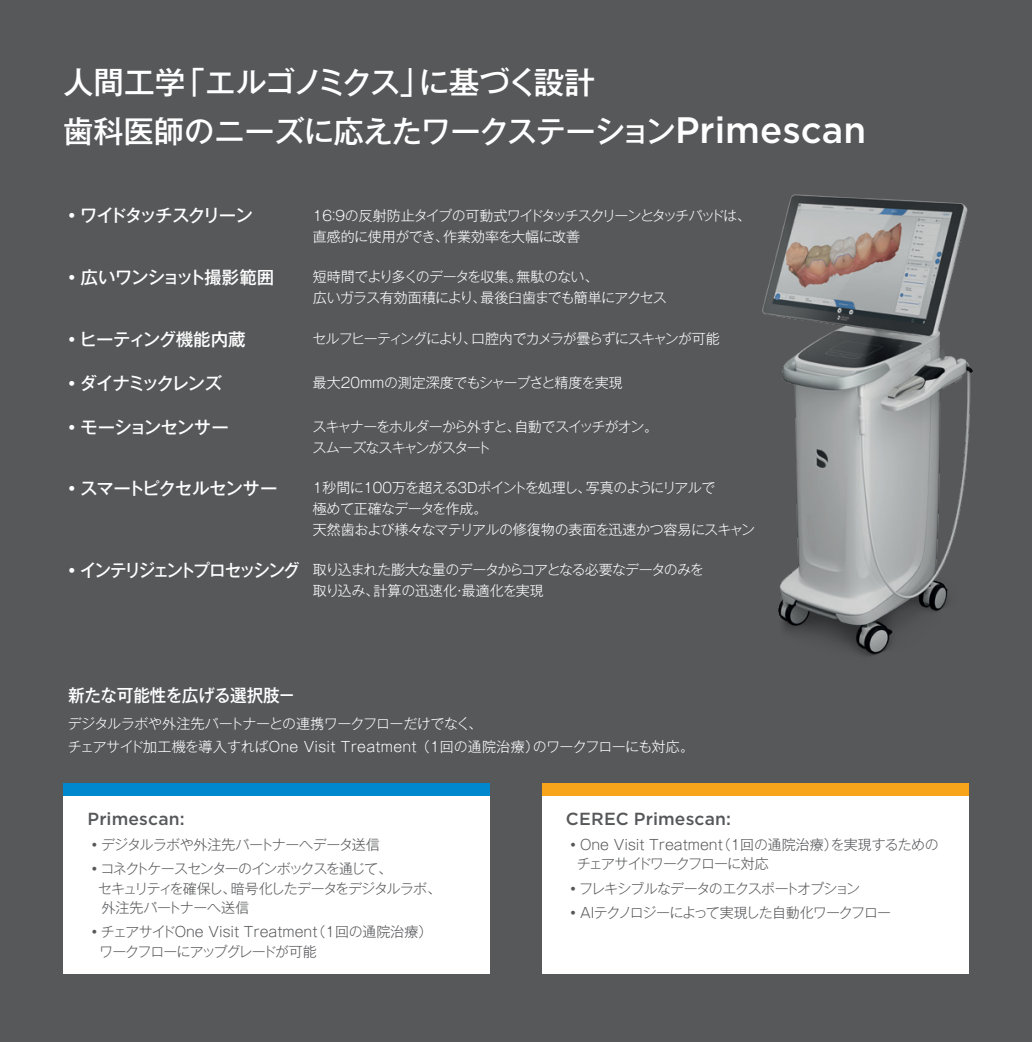
<style>
.page{position:relative;width:1032px;height:1042px;background:#57585a}
.page>*{position:absolute;margin:0;border:0;box-sizing:border-box;transform-origin:0 0}
.t1{font:500 30.62px/49px "Gothic MB101 Pr 6 N";letter-spacing:-.02em;color:#fff}
.t2{font:500 17.5px "Gothic MB101 Pr 6 N";letter-spacing:-.045em;color:#fff}
.t3{font:500 17.5px "Gotham";letter-spacing:.005em;color:#57585a}
.t4{font:500 17.5px "Gothic MB101 Pr 6 N";letter-spacing:-.025em;color:#fff;scale:.95 1}
.t5{font:500 17.5px "Gothic MB101 Pr 6 N";letter-spacing:-.07em;color:#fff}
.t6{font:500 17.5px "Gothic MB101 Pr 6 N";letter-spacing:-.095em;color:#fff}
.t7{font:500 17.5px "Gothic MB101 Pr 6 N";letter-spacing:-.105em;color:#fff}
.t8{font:300 14px/21px "Gothic MB101 Pr 6 N";letter-spacing:-.045em;color:#fff}
.t9{font:300 14px/22.8px "Gothic MB101 Pr 6 N";letter-spacing:-.015em;color:#fff}
.t10{font:300 14px/19.2px "Gothic MB101 Pr 6 N";letter-spacing:-.02em;color:#57585a}
.t11{font:300 14px/19.2px "Gothic MB101 Pr 6 N";letter-spacing:-.005em;color:#57585a}
.t12{font:300 14px "Gothic MB101 Pr 6 N";letter-spacing:-.055em;color:#57585a}
.t13{font:300 14px "Gothic MB101 Pr 6 N";letter-spacing:-.065em;color:#fff}
.t14{font:300 14px "Gothic MB101 Pr 6 N";letter-spacing:-.075em;color:#57585a}
.t15{font:300 14px "Gothic MB101 Pr 6 N";letter-spacing:-.1em;color:#57585a}
.t16{font:300 14px "Gothic MB101 Pr 6 N";letter-spacing:-.02em;color:#fff}
.t17{font:300 14px "Gothic MB101 Pr 6 N";letter-spacing:-.085em;color:#57585a}
.t18{font:300 14px "Gothic MB101 Pr 6 N";letter-spacing:-.01em;color:#57585a}
.s1{font-family:"Gotham";font-size:36.75px}
.s2{font-weight:500;font-size:17.5px}
</style>
<div class="page">
<img style="left:762px;top:194px;width:211px;height:462px">
<div style="left:63px;top:783px;width:427px;height:190px;background:#fff"></div>
<div style="left:63px;top:783px;width:427px;height:13px;background:#0088ce"></div>
<div style="left:542px;top:783px;width:427px;height:190px;background:#fff"></div>
<div style="left:542px;top:783px;width:427px;height:13px;background:#f9a51b"></div>
<h1 class="t1" style="left:63px;top:56px;width:805px">人間工学「エルゴノミクス」に基づく設計<br>歯科医師のニーズに応えたワークステーション<span class="s1">Primescan</span></h1>
<p class="t6" style="left:63px;top:200px;width:191px">・ワイドタッチスクリーン</p>
<p class="t8" style="left:313px;top:203px;width:439px">16：9の反射防止タイプの可動式ワイドタッチスクリーンとタッチパッドは、直感的に使用ができ、作業効率を大幅に改善</p>
<p class="t5" style="left:63px;top:263px;width:213px">・広いワンショット撮影範囲</p>
<p class="t8" style="left:313px;top:265px;width:355px">短時間でより多くのデータを収集。無駄のない、<br>広いガラス有効面積により、最後臼歯までも簡単にアクセス</p>
<p class="t2" style="left:63px;top:324px;width:184px">・ヒーティング機能内蔵</p>
<p class="t13" style="left:312px;top:327px;width:409px">セルフヒーティングにより、口腔内でカメラが曇らずにスキャンが可能</p>
<p class="t7" style="left:63px;top:369px;width:160px">・ダイナミックレンズ</p>
<p class="t16" style="left:313px;top:371px;width:311px">最大20mmの測定深度でもシャープさと精度を実現</p>
<p class="t2" style="left:63px;top:413px;width:167px">・モーションセンサー</p>
<p class="t8" style="left:312px;top:415px;width:347px">スキャナーをホルダーから外すと、自動でスイッチがオン。スムーズなスキャンがスタート</p>
<p class="t2" style="left:63px;top:474px;width:216px">・スマートピクセルセンサー</p>
<p class="t8" style="left:313px;top:476px;width:444px">1秒間に100万を超える3Dポイントを処理し、写真のようにリアルで<br>極めて正確なデータを作成。<br>天然歯および様々なマテリアルの修復物の表面を迅速かつ容易にスキャン</p>
<p class="t8" style="left:313px;top:558px;width:392px;text-indent:-250px"><span class="s2">・インテリジェントプロセッシング</span> 取り込まれた膨大な量のデータからコアとなる必要なデータのみを取り込み、計算の迅速化・最適化を実現</p>
<p class="t4" style="left:68px;top:680px;width:240px">新たな可能性を広げる選択肢－</p>
<p class="t9" style="left:68px;top:711px;width:628px">デジタルラボや外注先パートナーとの連携ワークフローだけでなく、<br>チェアサイド加工機を導入すればOne Visit Treatment （1回の通院治療）のワークフローにも対応。</p>
<p class="t3" style="left:88px;top:807px;width:98px">Primescan:</p>
<p class="t3" style="left:566px;top:807px;width:166px">CEREC Primescan:</p>
<p class="t12" style="left:87px;top:833px;width:294px">•デジタルラボや外注先パートナーへデータ送信</p>
<p class="t15" style="left:87px;top:857px;width:306px">•コネクトケースセンターのインボックスを通じて、</p>
<p class="t14" style="left:98px;top:876px;width:344px">セキュリティを確保し、暗号化したデータをデジタルラボ、</p>
<p class="t18" style="left:87px;top:896px;width:163px">　外注先パートナーへ送信</p>
<p class="t10" style="left:99px;top:921px;width:335px;text-indent:-12px">•チェアサイドOne Visit Treatment（1回の通院治療）ワークフローにアップグレードが可能</p>
<p class="t11" style="left:577px;top:834px;width:363px;text-indent:-11px">•One Visit Treatment（1回の通院治療）を実現するためのチェアサイドワークフローに対応</p>
<p class="t17" style="left:566px;top:876px;width:296px">•フレキシブルなデータのエクスポートオプション</p>
<p class="t12" style="left:566px;top:901px;width:327px">•AIテクノロジーによって実現した自動化ワークフロー</p>
</div>
